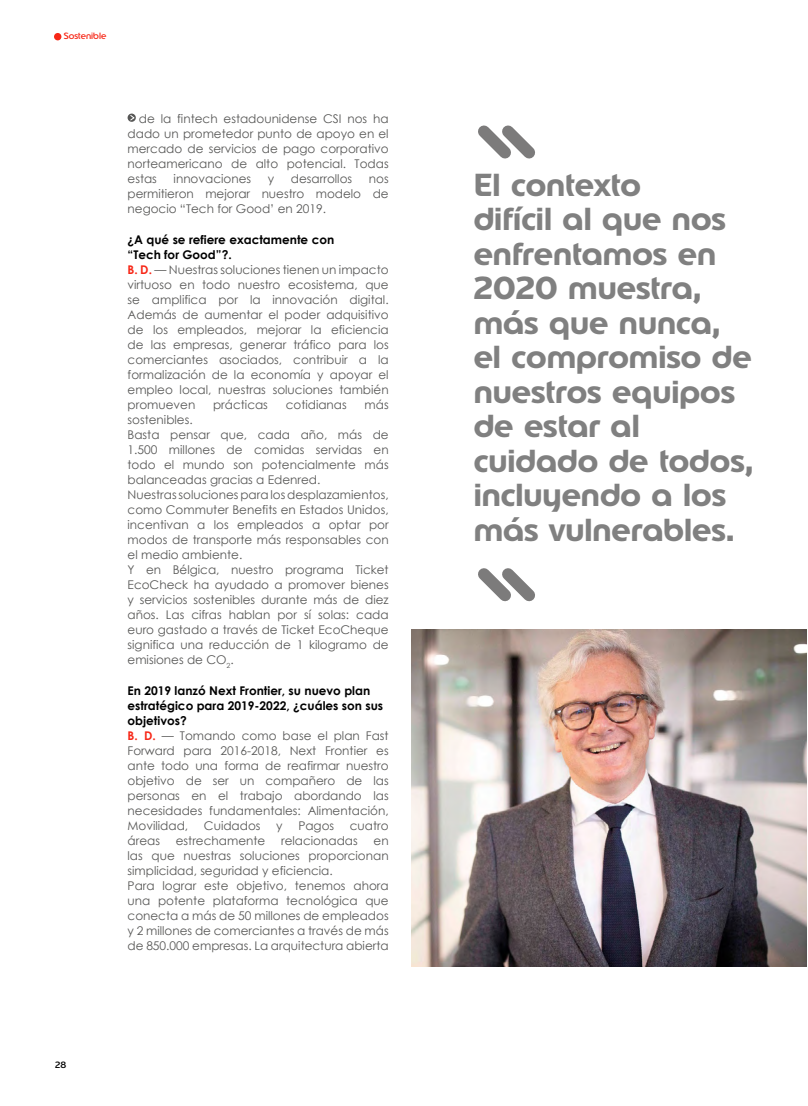
<style>
.page{position:relative;width:808px;height:1106px;background:#fff}
.page>*{position:absolute;margin:0;border:0;box-sizing:border-box;transform-origin:0 0}
.t1{font:700 31.5px/34.5px "Edenred";color:#808080}
.t2{font:12px/15px "Century Gothic";color:#575756}
.t3{font:9px "Edenred";color:#f72717}
.t4{font:9px "Edenred";color:#000}
.s1{font-weight:700;color:#000}
.s2{font-weight:700;color:#f72717}
</style>
<div class="page">
<svg style="left:478px;top:125px;width:57px;height:34px"></svg>
<svg style="left:478px;top:568px;width:57px;height:34px"></svg>
<img style="left:411px;top:629px;width:396px;height:338px">
<div style="left:128px;top:114px;width:8px;height:8px;background:#575756;border-radius:50%"></div>
<svg style="left:130px;top:114px;width:5px;height:7px"></svg>
<div style="left:54px;top:33px;width:7px;height:7px;background:#f72717;border-radius:50%"></div>
<p class="t3" style="left:64px;top:30px;width:44px">Sostenible</p>
<p class="t2" style="left:128px;top:111px;width:263px;text-align:justify;text-indent:11px">de la fintech estadounidense CSI nos ha dado un prometedor punto de apoyo en el mercado de servicios de pago corporativo norteamericano de alto potencial. Todas estas</p>
<p class="t2" style="left:174px;top:171px;width:79px">innovaciones</p>
<p class="t2" style="left:268px;top:171px;width:8px">y</p>
<p class="t2" style="left:291px;top:171px;width:63px">desarrollos</p>
<p class="t2" style="left:128px;top:171px;width:263px;text-align:justify;text-indent:241px">nos permitieron mejorar nuestro modelo de negocio “Tech for Good’ en 2019.</p>
<p class="t2" style="left:128px;top:232px;width:263px"><span class="s1">¿A qué se refiere exactamente con<br>“Tech for Good”?.<br></span><span class="s2">B. D.</span> — Nuestras soluciones tienen un impacto virtuoso en todo nuestro ecosistema, que se amplifica por la innovación digital.<br>Además de aumentar el poder adquisitivo de los empleados, mejorar la eficiencia de las empresas, generar tráfico para los comerciantes asociados, contribuir a la formalización de la economía y apoyar el empleo local, nuestras soluciones también promueven</p>
<p class="t2" style="left:213px;top:397px;width:56px">prácticas</p>
<p class="t2" style="left:286px;top:397px;width:63px">cotidianas</p>
<p class="t2" style="left:365px;top:397px;width:26px">más</p>
<p class="t2" style="left:128px;top:412px;width:263px">sostenibles.<br>Basta pensar que, cada año, más de 1.500 millones de comidas servidas en todo el mundo son potencialmente más balanceadas gracias a Edenred.<br>Nuestras soluciones para los desplazamientos, como Commuter Benefits en Estados Unidos, incentivan a los empleados a optar por modos de transporte más responsables con el medio ambiente.<br>Y en Bélgica, nuestro programa Ticket EcoCheck ha ayudado a promover bienes y servicios sostenibles durante más de diez años. Las cifras hablan por sí solas: cada euro gastado a través de Ticket EcoCheque significa una reducción de 1 kilogramo de emisiones de CO<sub>2</sub>.</p>
<p class="t2" style="left:128px;top:682px;width:263px"><span class="s1">En 2019 lanzó Next Frontier, su nuevo plan estratégico para 2019-2022, ¿cuáles son sus objetivos?<br></span><span class="s2">B. D.</span> — Tomando como base el plan Fast Forward para 2016-2018, Next Frontier es ante todo una forma de reafirmar nuestro objetivo de ser un compañero de las personas en el trabajo abordando las necesidades fundamentales: Alimentación, Movilidad,</p>
<p class="t2" style="left:204px;top:817px;width:58px">Cuidados</p>
<p class="t2" style="left:276px;top:817px;width:8px">y</p>
<p class="t2" style="left:298px;top:817px;width:37px">Pagos</p>
<p class="t2" style="left:350px;top:817px;width:40px">cuatro</p>
<p class="t2" style="left:128px;top:832px;width:34px">áreas</p>
<p class="t2" style="left:176px;top:832px;width:91px">estrechamente</p>
<p class="t2" style="left:281px;top:832px;width:78px">relacionadas</p>
<p class="t2" style="left:128px;top:832px;width:263px;text-indent:246px">en las que nuestras soluciones proporcionan simplicidad, seguridad y eficiencia.<br>Para lograr este objetivo, tenemos ahora una potente plataforma tecnológica que conecta a más de 50 millones de empleados y 2 millones de comerciantes a través de más de 850.000 empresas. La arquitectura abierta</p>
<p class="t4" style="left:55px;top:1059px;width:13px">28</p>
<p class="t4" style="left:62px;top:1061px;width:13px">28</p>
<h1 class="t1" style="left:474px;top:167px;width:281px">El contexto<br>difícil al que nos enfrentamos en<br>2020 muestra, más que nunca, el compromiso de nuestros equipos de estar al cuidado de todos, incluyendo a los más vulnerables.</h1>
</div>
